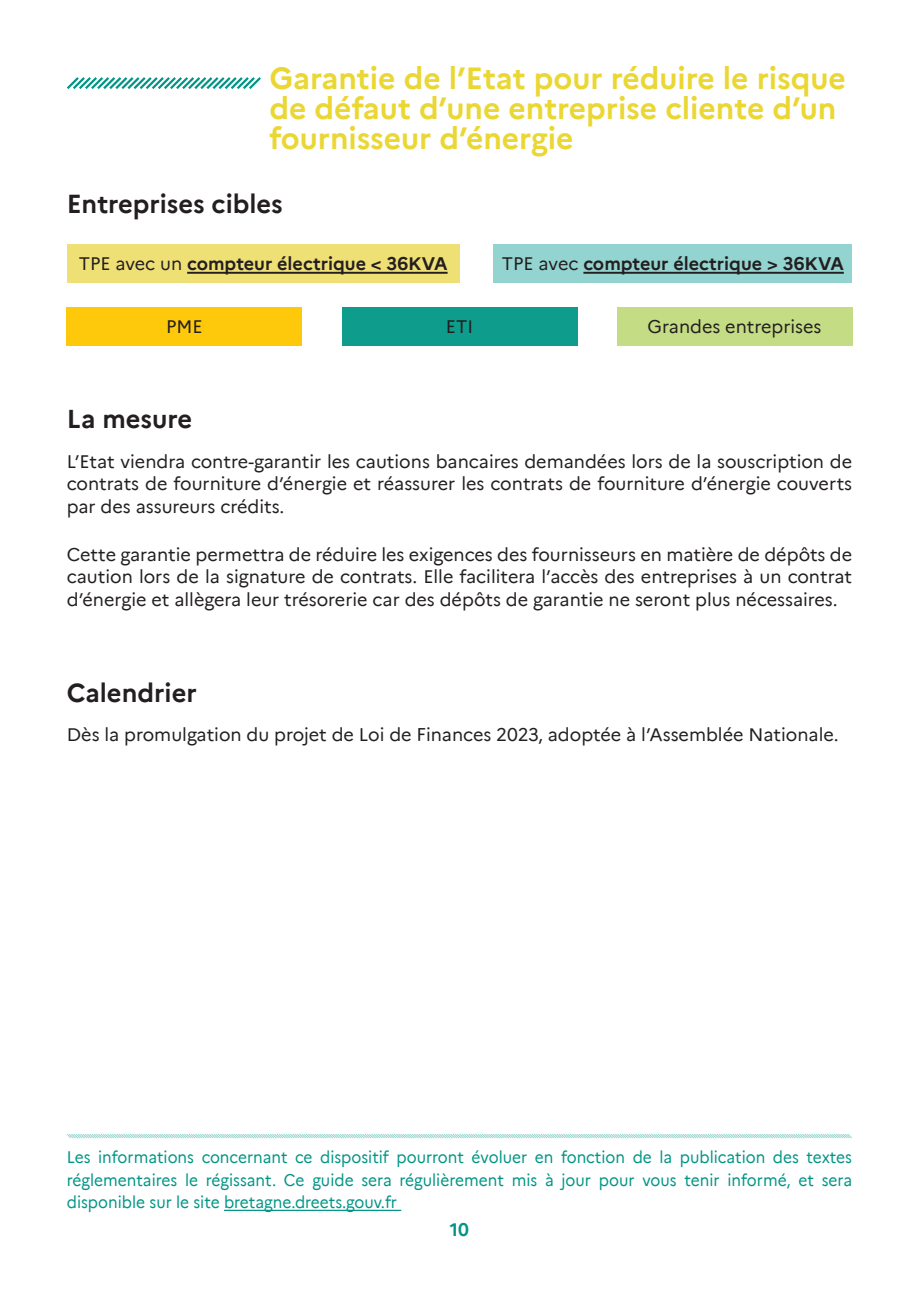
<style>
.page{position:relative;width:919px;height:1289px;background:#fff}
.page>*{position:absolute;margin:0;border:0;box-sizing:border-box;transform-origin:0 0}
.Mesures{font:700 30px/30px "Marianne";color:#ead733}
.Entreprises_cibles{font:700 25.5px "Marianne";color:#231f20}
.t1{font:18px/22.5px "Marianne";color:#231f20;text-align:justify}
.t2{font:700 18px "Marianne";color:#231f20}
.t3{font:700 18px "Marianne";color:#009585}
.t4{font:16.5px/22.5px "Marianne";color:#009585;text-align:justify;scale:.94 1}
.s1{font-weight:400}
</style>
<div class="page">
<svg style="left:67px;top:77px;width:194px;height:12px"></svg>
<div style="left:67px;top:244px;width:392px;height:39px;background:#efe076"></div>
<hr style="left:187px;top:272px;width:260px;height:2px;background:#231f20">
<div style="left:493px;top:244px;width:359px;height:39px;background:#94d4d0"></div>
<hr style="left:583px;top:272px;width:260px;height:2px;background:#231f20">
<div style="left:617px;top:307px;width:235px;height:38px;background:#c4dc84"></div>
<div style="left:342px;top:307px;width:235px;height:38px;background:#0e9c8c"></div>
<div style="left:67px;top:307px;width:235px;height:38px;background:#fec80b"></div>
<svg style="left:67px;top:1134px;width:785px;height:5px"></svg>
<hr style="left:224px;top:1209px;width:173px;height:1px;background:#009585">
<p class="Mesures" style="left:269px;top:61px;width:578px">Garantie de l’Etat pour réduire le risque de défaut d’une entreprise cliente d’un fournisseur d’énergie</p>
<p class="Entreprises_cibles" style="left:67px;top:184px;width:217px">Entreprises cibles</p>
<p class="t2" style="left:79px;top:250px;width:370px"><span class="s1">TPE avec un</span> compteur électrique &lt; 36KVA</p>
<p class="t2" style="left:502px;top:250px;width:343px"><span class="s1">TPE avec</span> compteur électrique &gt; 36KVA</p>
<p class="t1" style="left:166px;top:314px;width:38px">PME</p>
<p class="t1" style="left:446px;top:314px;width:29px">ETI</p>
<p class="t1" style="left:647px;top:314px;width:175px">Grandes entreprises</p>
<p class="Entreprises_cibles" style="left:67px;top:399px;width:127px">La mesure</p>
<p class="t1" style="left:67px;top:448px;width:786px">L’Etat viendra contre-garantir les cautions bancaires demandées lors de la souscription de contrats de fourniture d’énergie et réassurer les contrats de fourniture d’énergie couverts par des assureurs crédits.</p>
<p class="t1" style="left:67px;top:541px;width:786px">Cette garantie permettra de réduire les exigences des fournisseurs en matière de dépôts de caution lors de la signature de contrats. Elle facilitera l’accès des entreprises à un contrat d’énergie et allègera leur trésorerie car des dépôts de garantie ne seront plus nécessaires.</p>
<p class="Entreprises_cibles" style="left:67px;top:673px;width:131px">Calendrier</p>
<p class="t1" style="left:67px;top:722px;width:773px">Dès la promulgation du projet de Loi de Finances 2023, adoptée à l’Assemblée Nationale.</p>
<p class="t4" style="left:67px;top:1144px;width:836px">Les informations concernant ce dispositif pourront évoluer en fonction de la publication des textes réglementaires le régissant. Ce guide sera régulièrement mis à jour pour vous tenir informé, et sera disponible sur le site bretagne.dreets.gouv.fr</p>
<p class="t3" style="left:450px;top:1215px;width:21px">10</p>
</div>
